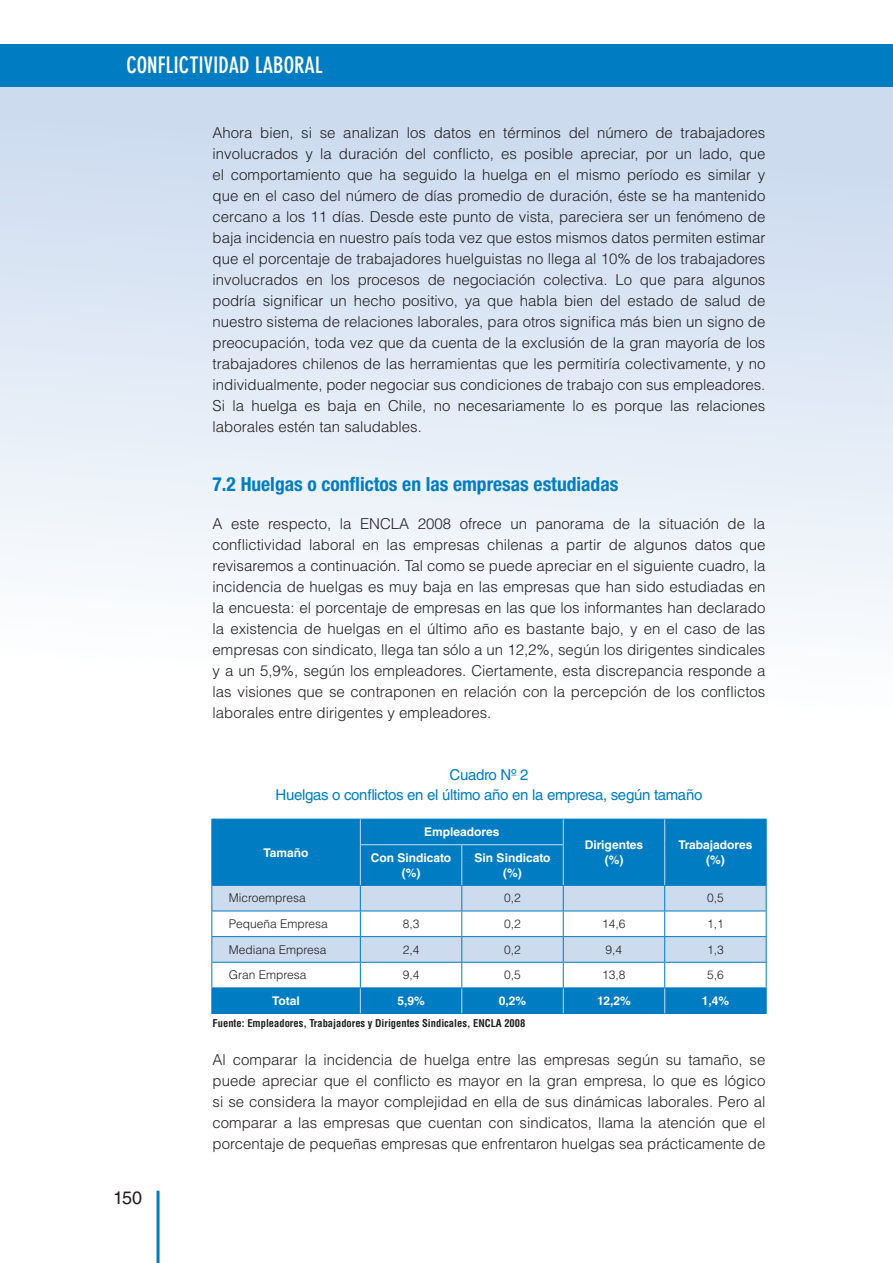
<style>
.page{position:relative;width:893px;height:1263px;background:#fff}
.page>*{position:absolute;margin:0;border:0;box-sizing:border-box;transform-origin:0 0}
.t1{font:700 condensed 22.5px "DIN Neuzeit Grotesk Std";color:#fff}
.t2{font:700 condensed 19.5px "Helvetica Neue LT Std";color:#007cc2}
.t3{font:18px "Helvetica LT Std";color:#231f20}
.t4{font:300 15px/21px "Helvetica LT Std";color:#231f20;text-align:justify}
.t5{font:15px/19.5px "Helvetica LT Std";letter-spacing:-.02em;color:#007cc2;text-align:center}
.t6{font:700 12px/15px "Helvetica LT Std";color:#fff;text-align:center}
.t7{font:300 12px "Helvetica LT Std";color:#231f20}
.t8{font:700 condensed 10.5px "Helvetica LT Std";color:#231f20}
</style>
<div class="page">
<div style="left:0;top:79px;width:893px;height:1184px;background:linear-gradient(to bottom,#d4e1f2,#fff)"></div>
<div style="left:0;top:44px;width:893px;height:43px;background:#007cc2"></div>
<hr style="left:157px;top:1191px;width:3px;height:72px;background:#007cc2">
<div style="left:212px;top:820px;width:554px;height:65px;background:#007cc2"></div>
<hr style="left:211px;top:819px;width:149px;height:1px;background:#007cc2">
<svg style="left:211px;top:819px;width:1px;height:26px"></svg>
<hr style="left:211px;top:845px;width:1px;height:40px;background:#007cc2">
<hr style="left:360px;top:819px;width:102px;height:1px;background:#007cc2">
<hr style="left:462px;top:819px;width:101px;height:1px;background:#007cc2">
<hr style="left:563px;top:819px;width:102px;height:1px;background:#007cc2">
<hr style="left:665px;top:819px;width:102px;height:1px;background:#007cc2">
<svg style="left:766px;top:819px;width:1px;height:26px"></svg>
<hr style="left:766px;top:845px;width:1px;height:40px;background:#007cc2">
<hr style="left:211px;top:1013px;width:149px;height:1px;background:#007cc2">
<hr style="left:360px;top:1013px;width:102px;height:1px;background:#007cc2">
<hr style="left:462px;top:1013px;width:101px;height:1px;background:#007cc2">
<hr style="left:563px;top:1013px;width:102px;height:1px;background:#007cc2">
<hr style="left:665px;top:1013px;width:102px;height:1px;background:#007cc2">
<svg style="left:360px;top:819px;width:1px;height:25px"></svg>
<svg style="left:563px;top:819px;width:1px;height:25px"></svg>
<svg style="left:664px;top:819px;width:1px;height:26px"></svg>
<hr style="left:664px;top:845px;width:1px;height:40px;background:#cddbef">
<hr style="left:360px;top:844px;width:102px;height:1px;background:#cddbef">
<hr style="left:360px;top:845px;width:1px;height:40px;background:#cddbef">
<hr style="left:462px;top:844px;width:102px;height:1px;background:#cddbef">
<hr style="left:461px;top:845px;width:1px;height:40px;background:#cddbef">
<hr style="left:563px;top:845px;width:1px;height:40px;background:#cddbef">
<svg style="left:211px;top:885px;width:556px;height:128px"></svg>
<hr style="left:211px;top:987px;width:149px;height:1px;background:#007cc2">
<hr style="left:360px;top:987px;width:102px;height:1px;background:#007cc2">
<hr style="left:462px;top:987px;width:101px;height:1px;background:#007cc2">
<hr style="left:563px;top:987px;width:102px;height:1px;background:#007cc2">
<hr style="left:665px;top:987px;width:102px;height:1px;background:#007cc2">
<h1 class="t1" style="left:126px;top:52px;width:198px">CONFLICTIVIDAD LABORAL</h1>
<p class="t4" style="left:213px;top:122px;width:554px">Ahora bien, si se analizan los datos en términos del número de trabajadores involucrados y la duración del conflicto, es posible apreciar, por un lado, que el comportamiento que ha seguido la huelga en el mismo período es similar y que en el caso del número de días promedio de duración, éste se ha mantenido cercano a los 11 días. Desde este punto de vista, pareciera ser un fenómeno de baja incidencia en nuestro país toda vez que estos mismos datos permiten estimar que el porcentaje de trabajadores huelguistas no llega al 10% de los trabajadores involucrados en los procesos de negociación colectiva. Lo que para algunos podría significar un hecho positivo, ya que habla bien del estado de salud de nuestro sistema de relaciones laborales, para otros significa más bien un signo de preocupación, toda vez que da cuenta de la exclusión de la gran mayoría de los trabajadores chilenos de las herramientas que les permitiría colectivamente, y no individualmente, poder negociar sus condiciones de trabajo con sus empleadores.<br>Si la huelga es baja en Chile, no necesariamente lo es porque las relaciones laborales estén tan saludables.</p>
<h2 class="t2" style="left:213px;top:473px;width:407px">7.2 Huelgas o conflictos en las empresas estudiadas</h2>
<p class="t4" style="left:213px;top:513px;width:554px">A este respecto, la ENCLA 2008 ofrece un panorama de la situación de la conflictividad laboral en las empresas chilenas a partir de algunos datos que revisaremos a continuación. Tal como se puede apreciar en el siguiente cuadro, la incidencia de huelgas es muy baja en las empresas que han sido estudiadas en la encuesta: el porcentaje de empresas en las que los informantes han declarado la existencia de huelgas en el último año es bastante bajo, y en el caso de las empresas con sindicato, llega tan sólo a un 12,2%, según los dirigentes sindicales y a un 5,9%, según los empleadores. Ciertamente, esta discrepancia responde a las visiones que se contraponen en relación con la percepción de los conflictos laborales entre dirigentes y empleadores.</p>
<p class="t5" style="left:276px;top:765px;width:428px">Cuadro Nº 2<br>Huelgas o conflictos en el último año en la empresa, según tamaño</p>
<p class="t6" style="left:264px;top:845px;width:47px">Tamaño</p>
<p class="t6" style="left:424px;top:824px;width:77px">Empleadores</p>
<p class="t6" style="left:585px;top:837px;width:60px">Dirigentes (%)</p>
<p class="t6" style="left:678px;top:837px;width:75px">Trabajadores</p>
<p class="t6" style="left:371px;top:850px;width:82px">Con Sindicato</p>
<p class="t6" style="left:706px;top:852px;width:20px">(%)</p>
<p class="t6" style="left:402px;top:865px;width:20px">(%)</p>
<p class="t6" style="left:475px;top:850px;width:77px">Sin Sindicato (%)</p>
<p class="t3" style="left:113px;top:1187px;width:31px">150</p>
<p class="t7" style="left:229px;top:891px;width:78px">Microempresa</p>
<p class="t7" style="left:504px;top:891px;width:18px">0,2</p>
<p class="t7" style="left:707px;top:891px;width:18px">0,5</p>
<p class="t7" style="left:229px;top:916px;width:101px">Pequeña Empresa</p>
<p class="t7" style="left:403px;top:916px;width:18px">8,3</p>
<p class="t7" style="left:504px;top:916px;width:18px">0,2</p>
<p class="t7" style="left:602px;top:916px;width:25px">14,6</p>
<p class="t7" style="left:707px;top:916px;width:18px">1,1</p>
<p class="t7" style="left:229px;top:942px;width:99px">Mediana Empresa</p>
<p class="t7" style="left:403px;top:942px;width:18px">2,4</p>
<p class="t7" style="left:504px;top:942px;width:18px">0,2</p>
<p class="t7" style="left:606px;top:942px;width:18px">9,4</p>
<p class="t7" style="left:707px;top:942px;width:18px">1,3</p>
<p class="t7" style="left:229px;top:967px;width:79px">Gran Empresa</p>
<p class="t7" style="left:403px;top:967px;width:18px">9,4</p>
<p class="t7" style="left:504px;top:967px;width:18px">0,5</p>
<p class="t7" style="left:602px;top:967px;width:25px">13,8</p>
<p class="t7" style="left:707px;top:967px;width:18px">5,6</p>
<p class="t6" style="left:272px;top:993px;width:29px">Total</p>
<p class="t6" style="left:397px;top:993px;width:29px">5,9%</p>
<p class="t6" style="left:499px;top:993px;width:29px">0,2%</p>
<p class="t6" style="left:597px;top:993px;width:35px">12,2%</p>
<p class="t6" style="left:702px;top:993px;width:29px">1,4%</p>
<p class="t8" style="left:213px;top:1017px;width:314px">Fuente: Empleadores, Trabajadores y Dirigentes Sindicales, ENCLA 2008</p>
<p class="t4" style="left:213px;top:1049px;width:554px">Al comparar la incidencia de huelga entre las empresas según su tamaño, se puede apreciar que el conflicto es mayor en la gran empresa, lo que es lógico si se considera la mayor complejidad en ella de sus dinámicas laborales. Pero al comparar a las empresas que cuentan con sindicatos, llama la atención que el porcentaje de pequeñas empresas que enfrentaron huelgas sea prácticamente de</p>
</div>
